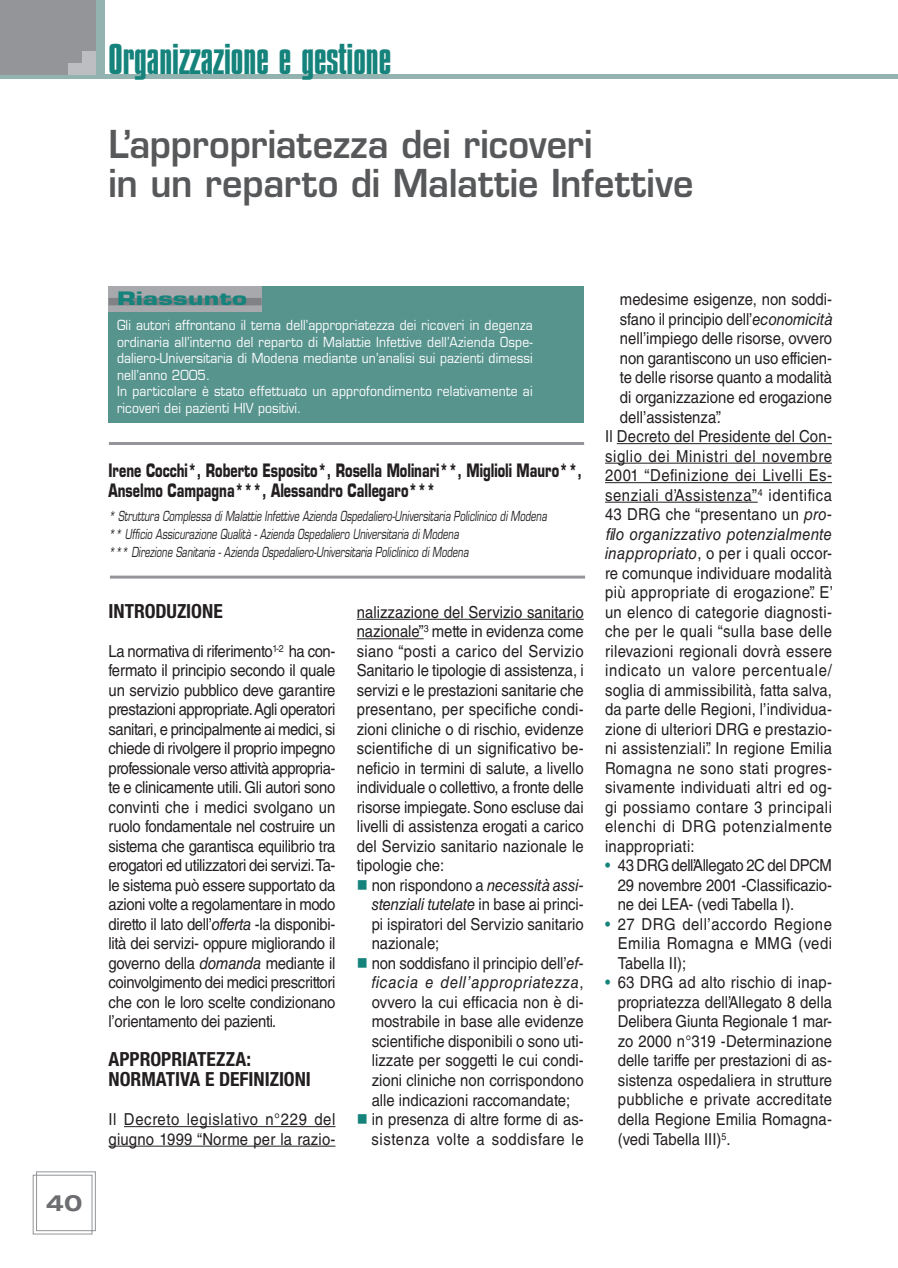
<style>
.page{position:relative;width:898px;height:1268px;background:#fff}
.page>*{position:absolute;margin:0;border:0;box-sizing:border-box;transform-origin:0 0}
.t1{font:45px "Compacta Plain";color:#15837b}
.t2{font:600 37.5px/39px "Eurostile LT Std";color:#57585a;scale:.95 1}
.t3{font:700 expanded 22.5px "Helvetica Neue LT Std";color:#6d6e71}
.t4{font:700 condensed 19.5px/19.5px "Helvetica Neue LT Std";color:#231f20}
.t5{font:700 18px/19.5px "Eurostile LT Std";color:#231f20;scale:.7 1}
.t6{font:700 18px "Eurostile LT Std";letter-spacing:.01em;color:#15837b;scale:1.4 1}
.t7{font:16.5px/19.5px "Helvetica LT Std";letter-spacing:.005em;color:#231f20;text-align:justify;scale:.9 1}
.t8{font:16.5px/19.5px "Helvetica LT Std";letter-spacing:.025em;color:#231f20;scale:.9 1}
.t9{font:16.5px "Helvetica LT Std";letter-spacing:.04em;color:#231f20;scale:.9 1}
.t10{font:16.5px "Helvetica LT Std";letter-spacing:.03em;color:#231f20;scale:.9 1}
.t11{font:16.5px "Helvetica LT Std";letter-spacing:.045em;color:#231f20;scale:.9 1}
.t12{font:italic 16.5px "Helvetica LT Std";letter-spacing:-.005em;color:#231f20;scale:.9 1}
.t13{font:italic 16.5px "Helvetica LT Std";letter-spacing:.02em;color:#231f20;scale:.9 1}
.t14{font:italic 16.5px "Helvetica LT Std";letter-spacing:.04em;color:#231f20;scale:.9 1}
.t15{font:16.5px "Helvetica LT Std";letter-spacing:.05em;color:#231f20;scale:.9 1}
.t16{font:16.5px "Helvetica LT Std";letter-spacing:.035em;color:#231f20;scale:.9 1}
.t17{font:13.5px/16.5px "Eurostile LT Std";letter-spacing:.01em;color:#fff;scale:.9 1}
.t18{font:italic 13.5px/18px "Eurostile LT Std";color:#231f20;scale:.7 1}
.s1{font-style:italic}
.s2{font-style:normal}
.s3{color:#15837b}
</style>
<div class="page">
<div style="left:96px;top:0;width:8px;height:74px;background:#93b3b0"></div>
<div style="left:0;top:74px;width:895px;height:5px;background:#93b3b0"></div>
<div style="left:0;top:0;width:96px;height:74px;background:#939598"></div>
<div style="left:68px;top:51px;width:28px;height:23px;background:#bdbec1"></div>
<div style="left:65px;top:47px;width:17px;height:16px;background:#939598"></div>
<svg style="left:32px;top:1171px;width:64px;height:63px"></svg>
<hr style="left:109px;top:442px;width:475px;height:3px;background:#939598">
<hr style="left:110px;top:575px;width:475px;height:3px;background:#939598">
<div style="left:108px;top:286px;width:475px;height:136px;background:#58948e"></div>
<div style="left:108px;top:286px;width:153px;height:25px;background:#a8a9ad"></div>
<div style="left:108px;top:298px;width:153px;height:7px;background:#808285"></div>
<hr style="left:356px;top:618px;width:227px;height:1px;background:#231f20">
<hr style="left:356px;top:638px;width:67px;height:1px;background:#231f20">
<hr style="left:124px;top:1125px;width:211px;height:1px;background:#231f20">
<hr style="left:108px;top:1145px;width:227px;height:1px;background:#231f20">
<hr style="left:616px;top:443px;width:215px;height:1px;background:#231f20">
<hr style="left:604px;top:462px;width:227px;height:1px;background:#231f20">
<hr style="left:604px;top:482px;width:227px;height:1px;background:#231f20">
<hr style="left:604px;top:501px;width:153px;height:1px;background:#231f20">
<p class="t1" style="left:108px;top:45px;width:284px">Organizzazione e gestione</p>
<p class="t2" style="left:108px;top:129px;width:617px">L’appropriatezza dei ricoveri<br>in un reparto di Malattie Infettive</p>
<p class="t3" style="left:46px;top:1194px;width:38px">40</p>
<p class="t6" style="left:117px;top:292px;width:94px">Riassunto</p>
<p class="t17" style="left:117px;top:318px;width:463px">Gli autori affrontano il tema dell’appropriatezza dei ricoveri in degenza ordinaria all’interno del reparto di Malattie Infettive dell’Azienda Ospe&shy;daliero-Universitaria di Modena mediante un’analisi sui pazienti dimessi nell’anno 2005.<br>In particolare è stato effettuato un approfondimento relativamente ai ricoveri dei pazienti HIV positivi.</p>
<p class="t5" style="left:108px;top:462px;width:677px">Irene Cocchi*, Roberto Esposito*, Rosella Molinari**, Miglioli Mauro**,<br>Anselmo Campagna***, Alessandro Callegaro***</p>
<p class="t18" style="left:108px;top:508px;width:627px">* Struttura Complessa di Malattie Infettive Azienda Ospedaliero-Universitaria Policlinico di Modena ** Ufficio Assicurazione Qualità - Azienda Ospedaliero Universitaria di Modena<br>*** Direzione Sanitaria - Azienda Ospedaliero-Universitaria Policlinico di Modena</p>
<p class="t4" style="left:108px;top:602px;width:116px">INTRODUZIONE</p>
<p class="t7" style="left:108px;top:642px;width:253px">La normativa di riferimento<sup>1-2</sup> ha con&shy;fermato il principio secondo il quale un servizio pubblico deve garantire prestazioni appropriate. Agli operatori sanitari, e principalmente ai medici, si chiede di rivolgere il proprio impegno professionale verso attività appropria&shy;te e clinicamente utili. Gli autori sono convinti che i medici svolgano un ruolo fondamentale nel costruire un sistema che garantisca equilibrio tra erogatori ed utilizzatori dei servizi. Ta&shy;le sistema può essere supportato da azioni volte a regolamentare in modo diretto il lato dell’<span class="s1">offerta</span> -la disponibi&shy;lità dei servizi- oppure migliorando il governo della <span class="s1">domanda</span> mediante il coinvolgimento dei medici prescrittori che con le loro scelte condizionano l’orientamento dei pazienti<span class="s1">.</span></p>
<p class="t4" style="left:108px;top:1051px;width:204px">APPROPRIATEZZA:<br>NORMATIVA E DEFINIZIONI</p>
<p class="t8" style="left:108px;top:1110px;width:253px">Il Decreto legislativo n°229 del giugno 1999 “Norme per la razio-</p>
<p class="t7" style="left:356px;top:603px;width:253px">nalizzazione del Servizio sanitario</p>
<p class="t7" style="left:356px;top:622px;width:253px">nazionale”<sup>3</sup> mette in evidenza come</p>
<p class="t7" style="left:356px;top:642px;width:253px">siano “posti a carico del Servizio</p>
<p class="t7" style="left:356px;top:661px;width:253px">Sanitario le tipologie di assistenza, i</p>
<p class="t7" style="left:356px;top:681px;width:253px">servizi e le prestazioni sanitarie che</p>
<p class="t7" style="left:356px;top:700px;width:253px">presentano, per specifiche condi-</p>
<p class="t7" style="left:356px;top:720px;width:253px">zioni cliniche o di rischio, evidenze</p>
<p class="t7" style="left:356px;top:739px;width:253px">scientifiche di un significativo be-</p>
<p class="t7" style="left:356px;top:759px;width:253px">neficio in termini di salute, a livello</p>
<p class="t7" style="left:356px;top:778px;width:253px">individuale o collettivo, a fronte delle</p>
<p class="t7" style="left:356px;top:798px;width:253px">risorse impiegate. Sono escluse dai</p>
<p class="t7" style="left:356px;top:817px;width:253px">livelli di assistenza erogati a carico</p>
<p class="t7" style="left:356px;top:837px;width:253px">del Servizio sanitario nazionale le</p>
<p class="t7" style="left:356px;top:856px;width:99px">tipologie che:</p>
<p class="t7" style="left:371px;top:876px;width:237px">non rispondono a <span class="s1">necessità assi-</span></p>
<p class="t12" style="left:371px;top:897px;width:237px">stenziali tutelate <span class="s2">in base ai princi-</span></p>
<p class="t7" style="left:371px;top:915px;width:237px">pi ispiratori del Servizio sanitario</p>
<p class="t7" style="left:371px;top:934px;width:77px">nazionale;</p>
<p class="t7" style="left:371px;top:954px;width:237px">non soddisfano il principio dell’<span class="s1">ef-</span></p>
<p class="t14" style="left:371px;top:975px;width:237px">ficacia e dell’appropriatezza<span class="s2">,</span></p>
<p class="t7" style="left:371px;top:993px;width:237px">ovvero la cui efficacia non è di-</p>
<p class="t7" style="left:371px;top:1012px;width:237px">mostrabile in base alle evidenze</p>
<p class="t7" style="left:371px;top:1032px;width:237px">scientifiche disponibili o sono uti-</p>
<p class="t7" style="left:371px;top:1051px;width:237px">lizzate per soggetti le cui condi-</p>
<p class="t7" style="left:371px;top:1071px;width:237px">zioni cliniche non corrispondono</p>
<p class="t7" style="left:371px;top:1090px;width:222px">alle indicazioni raccomandate;</p>
<p class="t7" style="left:371px;top:1110px;width:237px">in presenza di altre forme di as-</p>
<p class="t9" style="left:371px;top:1131px;width:237px">sistenza volte a soddisfare le</p>
<p class="t7" style="left:619px;top:291px;width:237px">medesime esigenze, non soddi-</p>
<p class="t7" style="left:619px;top:310px;width:237px">sfano il principio dell’<span class="s1">economicità</span></p>
<p class="t7" style="left:619px;top:330px;width:237px">nell’impiego delle risorse, ovvero</p>
<p class="t7" style="left:619px;top:349px;width:237px">non garantiscono un uso efficien-</p>
<p class="t7" style="left:619px;top:369px;width:237px">te delle risorse quanto a modalità</p>
<p class="t7" style="left:619px;top:388px;width:237px">di organizzazione ed erogazione</p>
<p class="t7" style="left:619px;top:408px;width:114px">dell’assistenza”.</p>
<p class="t7" style="left:604px;top:427px;width:253px">Il Decreto del Presidente del Con-</p>
<p class="t11" style="left:604px;top:449px;width:253px">siglio dei Ministri del novembre</p>
<p class="t9" style="left:604px;top:468px;width:253px">2001 “Definizione dei Livelli Es-</p>
<p class="t9" style="left:604px;top:488px;width:253px">senziali d’Assistenza”<sup>4</sup> identifica</p>
<p class="t7" style="left:604px;top:505px;width:253px">43 DRG che “presentano un <span class="s1">pro-</span></p>
<p class="t13" style="left:604px;top:527px;width:253px">filo organizzativo potenzialmente</p>
<p class="t7" style="left:604px;top:544px;width:253px"><span class="s1">inappropriato</span>, o per i quali occor-</p>
<p class="t7" style="left:604px;top:564px;width:253px">re comunque individuare modalità</p>
<p class="t10" style="left:604px;top:585px;width:255px">più appropriate di erogazione”. E’</p>
<p class="t7" style="left:604px;top:603px;width:253px">un elenco di categorie diagnosti-</p>
<p class="t8" style="left:604px;top:622px;width:253px">che per le quali “sulla base delle</p>
<p class="t7" style="left:604px;top:642px;width:253px">rilevazioni regionali dovrà essere</p>
<p class="t15" style="left:604px;top:663px;width:253px">indicato un valore percentuale/</p>
<p class="t7" style="left:604px;top:681px;width:253px">soglia di ammissibilità, fatta salva,</p>
<p class="t7" style="left:604px;top:700px;width:253px">da parte delle Regioni, l’individua-</p>
<p class="t7" style="left:604px;top:720px;width:253px">zione di ulteriori DRG e prestazio-</p>
<p class="t7" style="left:604px;top:739px;width:253px">ni assistenziali”. In regione Emilia</p>
<p class="t10" style="left:604px;top:761px;width:253px">Romagna ne sono stati progres-</p>
<p class="t8" style="left:604px;top:778px;width:253px">sivamente individuati altri ed og-</p>
<p class="t16" style="left:604px;top:800px;width:253px">gi possiamo contare 3 principali</p>
<p class="t11" style="left:604px;top:819px;width:253px">elenchi di DRG potenzialmente</p>
<p class="t7" style="left:604px;top:837px;width:101px">inappropriati:</p>
<p class="t7" style="left:617px;top:857px;width:239px;text-indent:-13px"><span class="s3">•</span> 43 DRG dell’Allegato 2C del DPCM 29 novembre 2001 -Classificazio&shy;ne dei LEA- (vedi Tabella I).</p>
<p class="t7" style="left:617px;top:915px;width:239px;text-indent:-13px"><span class="s3">•</span> 27 DRG dell’accordo Regione Emilia Romagna e MMG (vedi Tabella II);</p>
<p class="t7" style="left:617px;top:973px;width:239px;text-indent:-13px"><span class="s3">•</span> 63 DRG ad alto rischio di inap&shy;propriatezza dell’Allegato 8 della Delibera Giunta Regionale 1 mar&shy;zo 2000 n°319 -Determinazione delle tariffe per prestazioni di as&shy;sistenza ospedaliera in strutture pubbliche e private accreditate della Regione Emilia Romagna-(vedi Tabella III)<sup>5</sup>.</p>
</div>
